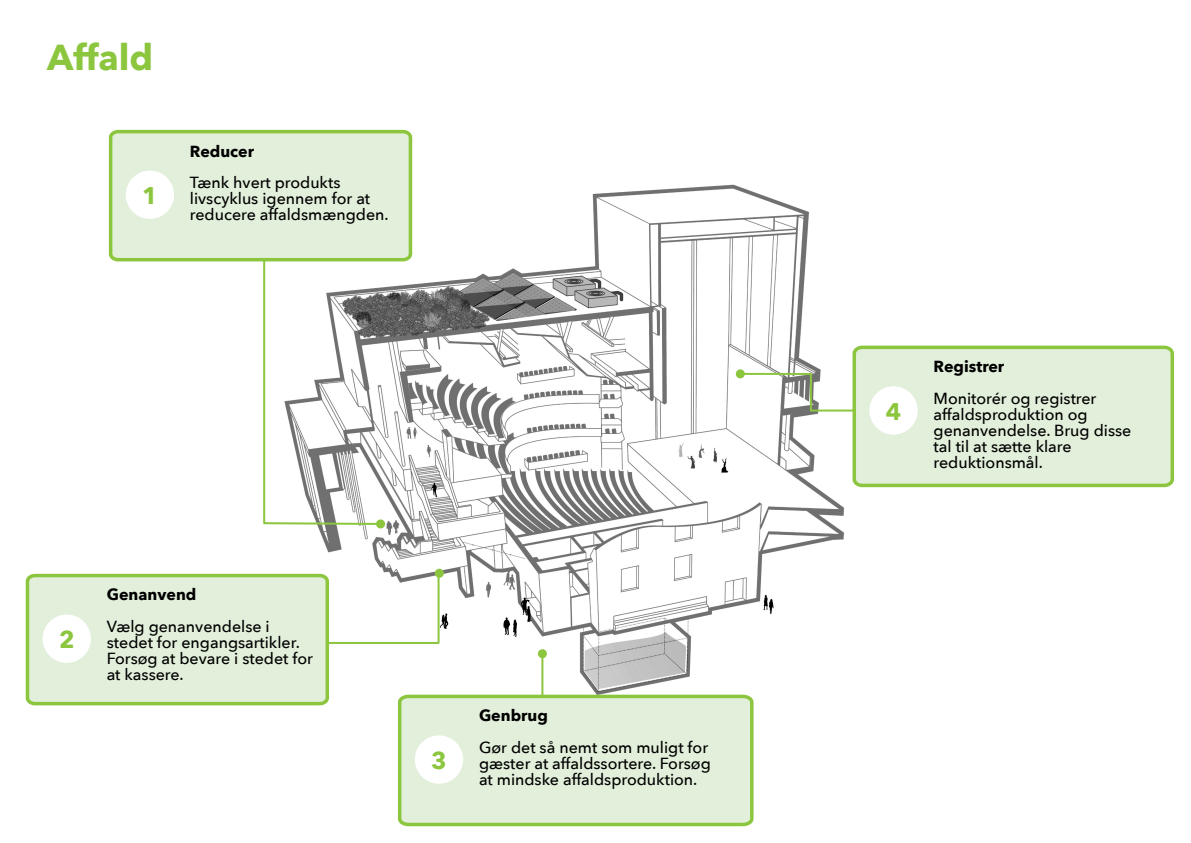
<style>
.page{position:relative;width:1191px;height:843px;background:#fff}
.page>*{position:absolute;margin:0;border:0;box-sizing:border-box;transform-origin:0 0}
.t1{font:700 36px "Avenir Next";color:#8cc63f}
.t2{font:700 24px "Avenir Next";color:#8cc63f}
.t3{font:500 16px/16px "Avenir Next";color:#000}
.t4{font:700 16px "Avenir Next";color:#000}
</style>
<div class="page">
<img style="left:317px;top:184px;width:527px;height:508px">
<svg style="left:331px;top:571px;width:109px;height:73px"></svg>
<div style="left:435px;top:568px;width:9px;height:9px;background:#8cc63f;border-radius:50%"></div>
<svg style="left:459px;top:651px;width:85px;height:41px"></svg>
<svg style="left:538px;top:648px;width:9px;height:9px"></svg>
<svg style="left:738px;top:371px;width:113px;height:41px"></svg>
<div style="left:736px;top:369px;width:9px;height:9px;background:#8cc63f;border-radius:50%"></div>
<svg style="left:851px;top:345px;width:323px;height:143px;background:#dceccf"></svg>
<div style="left:869px;top:386px;width:48px;height:48px;background:#fff;border-radius:50%"></div>
<svg style="left:25px;top:571px;width:306px;height:135px;background:#dceccf"></svg>
<div style="left:43px;top:614px;width:48px;height:48px;background:#fff;border-radius:50%"></div>
<svg style="left:398px;top:692px;width:356px;height:135px;background:#dceccf"></svg>
<div style="left:415px;top:735px;width:48px;height:48px;background:#fff;border-radius:50%"></div>
<svg style="left:263px;top:263px;width:119px;height:262px"></svg>
<div style="left:376px;top:519px;width:9px;height:9px;background:#8cc63f;border-radius:50%"></div>
<svg style="left:108px;top:129px;width:306px;height:134px;background:#ddedd1"></svg>
<div style="left:126px;top:170px;width:48px;height:49px;background:#fff;border-radius:50%"></div>
<h1 class="t1" style="left:47px;top:34px;width:108px">Affald</h1>
<h2 class="t2" style="left:142px;top:180px;width:17px">1</h2>
<p class="t4" style="left:190px;top:141px;width:66px">Reducer</p>
<p class="t3" style="left:190px;top:175px;width:200px">Tænk hvert produkts livscyklus igennem for at reducere affaldsmængden.</p>
<h2 class="t2" style="left:59px;top:624px;width:17px">2</h2>
<p class="t4" style="left:107px;top:583px;width:91px">Genanvend</p>
<p class="t3" style="left:107px;top:618px;width:208px">Vælg genanvendelse i stedet for engangsartikler.<br>Forsøg at bevare i stedet for at kassere.</p>
<h2 class="t2" style="left:431px;top:744px;width:17px">3</h2>
<p class="t4" style="left:479px;top:704px;width:70px">Genbrug</p>
<p class="t3" style="left:479px;top:739px;width:233px">Gør det så nemt som muligt for gæster at affaldssortere. Forsøg at mindske affaldsproduktion.</p>
<h2 class="t2" style="left:886px;top:396px;width:17px">4</h2>
<p class="t4" style="left:933px;top:356px;width:72px">Registrer</p>
<p class="t3" style="left:933px;top:390px;width:199px">Monitorér og registrer affaldsproduktion og genanvendelse. Brug disse tal til at sætte klare reduktionsmål.</p>
</div>
